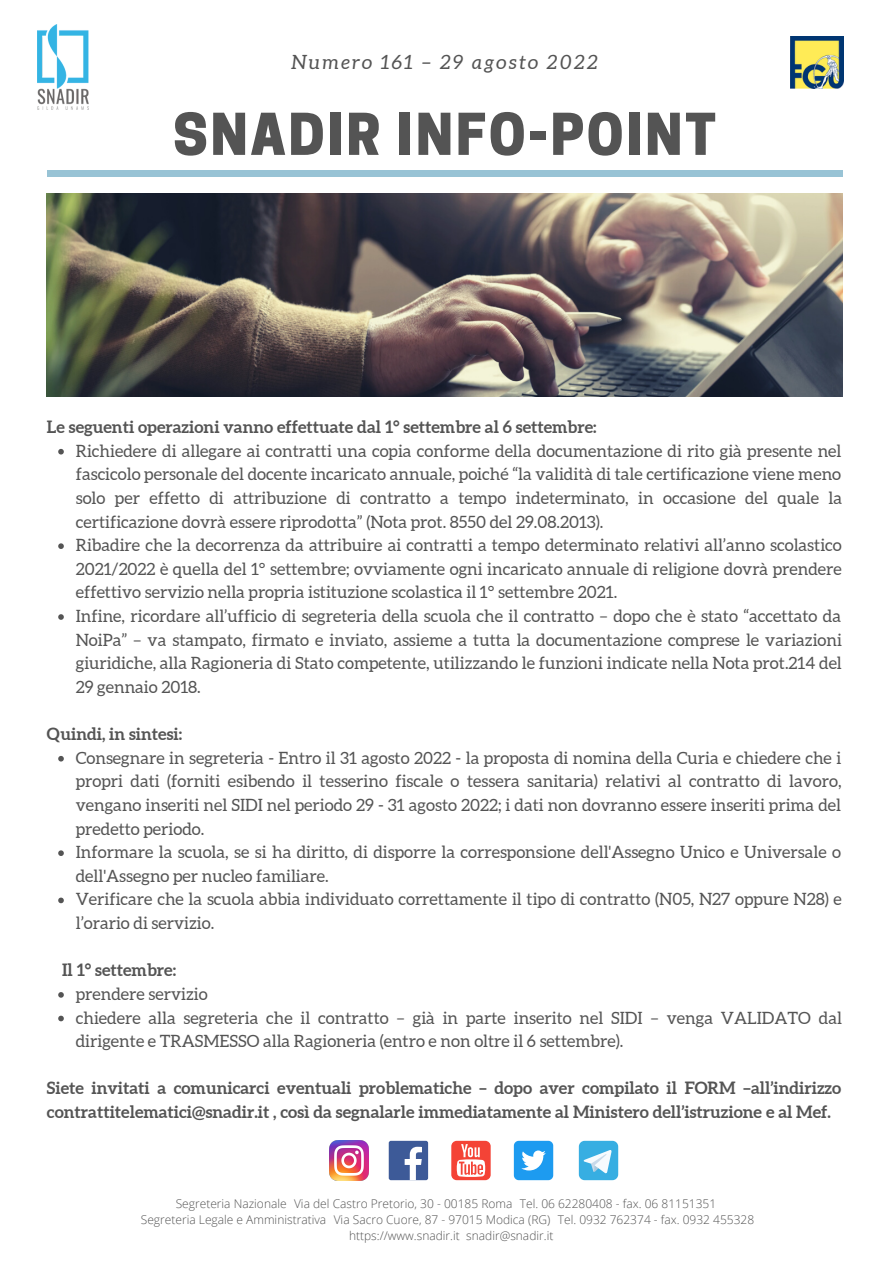
<style>
.page{position:relative;width:893px;height:1264px;background:#fff}
.page>*{position:absolute;margin:0;border:0;box-sizing:border-box;transform-origin:0 0}
.t1{font:800 54px "Cooper Hewitt";letter-spacing:.05em;color:#545454}
.t2{font:italic 19.65px "Aleo";letter-spacing:.12em;color:#545454}
.t3{font:16.95px/23.5px "Aleo";color:#545454}
.t4{font:700 16.95px/23.5px "Aleo";color:#545454}
.t5{font:300 12px "Open Sans";color:#545454}
</style>
<div class="page">
<div style="left:47px;top:170px;width:795px;height:7px;background:#98c3d5"></div>
<img style="left:47px;top:194px;width:795px;height:202px">
<img style="left:37px;top:25px;width:52px;height:84px">
<img style="left:790px;top:36px;width:53px;height:53px">
<img style="left:329px;top:1140px;width:40px;height:40px">
<div style="left:389px;top:1140px;width:39px;height:40px;background:#3d5a98;border-radius:2px"></div>
<svg style="left:404px;top:1146px;width:18px;height:34px"></svg>
<div style="left:451px;top:1140px;width:39px;height:40px;background:#f44336;border-radius:5px"></div>
<svg style="left:456px;top:1144px;width:29px;height:32px"></svg>
<div style="left:514px;top:1140px;width:39px;height:40px;background:#1d9bf0;border-radius:5px"></div>
<svg style="left:521px;top:1150px;width:25px;height:20px"></svg>
<svg style="left:578px;top:1140px;width:40px;height:40px"></svg>
<svg style="left:58px;top:449px;width:6px;height:5px"></svg>
<svg style="left:58px;top:543px;width:6px;height:6px"></svg>
<svg style="left:58px;top:614px;width:6px;height:6px"></svg>
<svg style="left:58px;top:756px;width:6px;height:5px"></svg>
<svg style="left:58px;top:850px;width:6px;height:6px"></svg>
<svg style="left:58px;top:897px;width:6px;height:6px"></svg>
<svg style="left:58px;top:992px;width:6px;height:5px"></svg>
<svg style="left:58px;top:1015px;width:6px;height:6px"></svg>
<p class="t2" style="left:291px;top:51px;width:308px">Numero 161 – 29 agosto 2022</p>
<h1 class="t1" style="left:173px;top:114px;width:544px">SNADIR INFO-POINT</h1>
<p class="t4" style="left:47px;top:415px;width:551px">Le seguenti operazioni vanno effettuate dal 1° settembre al 6 settembre:</p>
<p class="t3" style="left:76px;top:439px;width:767px">Richiedere di allegare ai contratti una copia conforme della documentazione di rito già presente nel fascicolo personale del docente incaricato annuale, poiché “la validità di tale certificazione viene meno solo per effetto di attribuzione di contratto a tempo indeterminato, in occasione del quale la certificazione dovrà essere riprodotta” (Nota prot. 8550 del 29.08.2013).<br>Ribadire che la decorrenza da attribuire ai contratti a tempo determinato relativi all’anno scolastico 2021/2022 è quella del 1° settembre; ovviamente ogni incaricato annuale di religione dovrà prendere effettivo servizio nella propria istituzione scolastica il 1° settembre 2021.<br>Infine, ricordare all’ufficio di segreteria della scuola che il contratto – dopo che è stato “accettato da NoiPa” – va stampato, firmato e inviato, assieme a tutta la documentazione comprese le variazioni giuridiche, alla Ragioneria di Stato competente, utilizzando le funzioni indicate nella Nota prot.214 del 29 gennaio 2018.</p>
<p class="t4" style="left:47px;top:722px;width:137px">Quindi, in sintesi:</p>
<p class="t3" style="left:76px;top:746px;width:767px">Consegnare in segreteria - Entro il 31 agosto 2022 - la proposta di nomina della Curia e chiedere che i propri dati (forniti esibendo il tesserino fiscale o tessera sanitaria) relativi al contratto di lavoro, vengano inseriti nel SIDI nel periodo 29 - 31 agosto 2022; i dati non dovranno essere inseriti prima del predetto periodo.<br>Informare la scuola, se si ha diritto, di disporre la corresponsione dell'Assegno Unico e Universale o dell'Assegno per nucleo familiare.<br>Verificare che la scuola abbia individuato correttamente il tipo di contratto (N05, N27 oppure N28) e l’orario di servizio.</p>
<p class="t4" style="left:62px;top:958px;width:115px">Il 1° settembre:</p>
<p class="t3" style="left:76px;top:982px;width:767px">prendere servizio<br>chiedere alla segreteria che il contratto – già in parte inserito nel SIDI – venga VALIDATO dal dirigente e TRASMESSO alla Ragioneria (entro e non oltre il 6 settembre).</p>
<p class="t4" style="left:47px;top:1076px;width:795px">Siete invitati a comunicarci eventuali problematiche – dopo aver compilato il FORM –all’indirizzo contrattitelematici@snadir.it , così da segnalarle immediatamente al Ministero dell’istruzione e al Mef.</p>
<p class="t5" style="left:176px;top:1195px;width:542px">Segreteria Nazionale Via del Castro Pretorio, 30 - 00185 Roma Tel. 06 62280408 - fax. 06 81151351</p>
<p class="t5" style="left:141px;top:1210px;width:615px">Segreteria Legale e Amministrativa Via Sacro Cuore, 87 - 97015 Modica (RG) Tel. 0932 762374 - fax. 0932 455328</p>
<p class="t5" style="left:349px;top:1226px;width:206px">https://www.snadir.it snadir@snadir.it</p>
</div>
